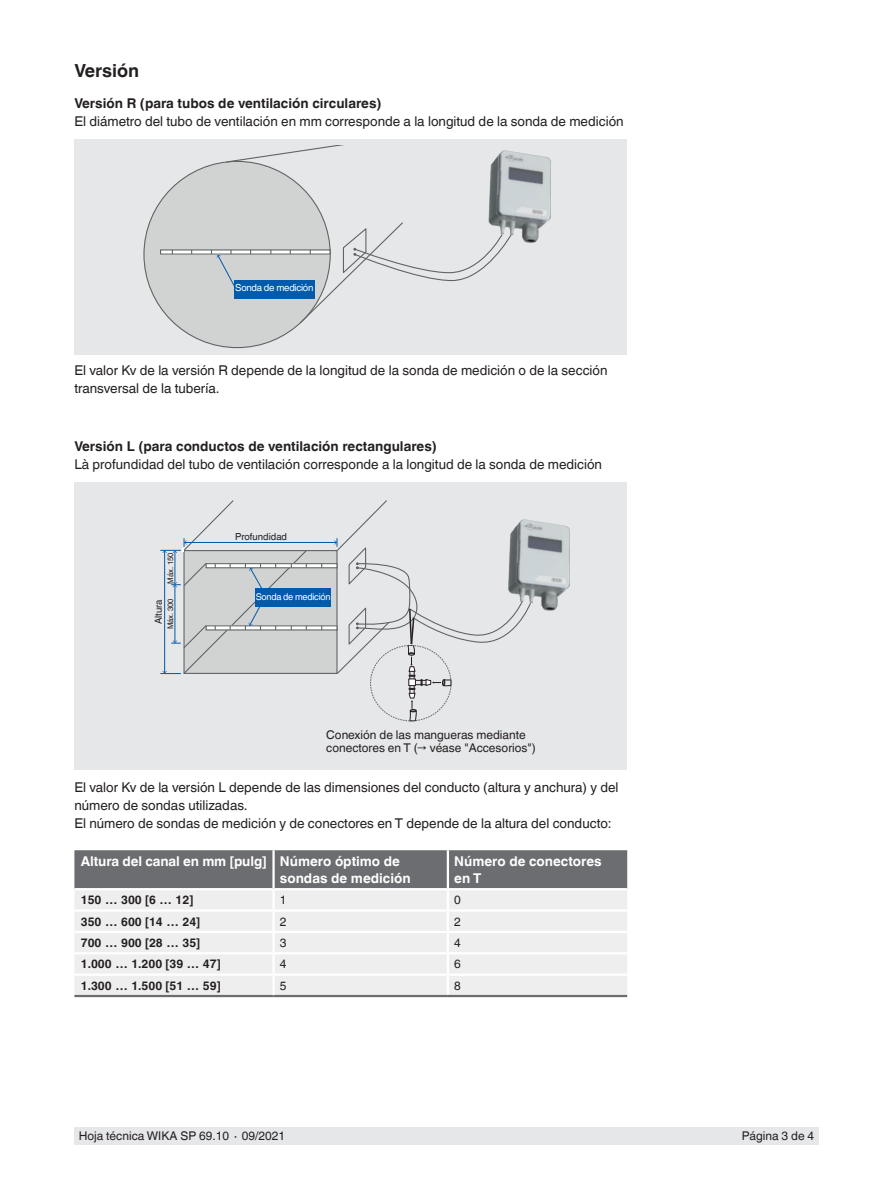
<style>
.page{position:relative;width:893px;height:1188px;background:#fff}
.page>*{position:absolute;margin:0;border:0;box-sizing:border-box;transform-origin:0 0}
.t1{font:700 18px "Helvetica World";color:#231f20}
.t2{font:13.5px/18px "Helvetica World";color:#231f20}
.t3{font:700 13.5px "Helvetica World";color:#231f20}
.t4{font:700 13.5px/16.5px "Helvetica World";color:#fff}
.t5{font:12px/13.5px "Helvetica World";color:#231f20}
.t6{font:700 12px "Helvetica World";color:#231f20}
.t7{font:9.75px "Helvetica World";letter-spacing:-.03em;color:#fff}
.t8{font:9.6px "Helvetica World";color:#231f20}
.t9{font:9.3px "Helvetica World";letter-spacing:-.03em;color:#fff}
.t10{font:7.65px "Helvetica World";color:#231f20}
</style>
<div class="page">
<div style="left:74px;top:1128px;width:745px;height:17px;background:#e6e7e9"></div>
<div style="left:74px;top:139px;width:553px;height:215px;background:#e6e7e9"></div>
<svg style="left:143px;top:146px;width:369px;height:203px"></svg>
<div style="left:74px;top:482px;width:553px;height:288px;background:#e6e7e9"></div>
<div style="left:184px;top:551px;width:153px;height:122px;background:#d1d2d2"></div>
<hr style="left:206px;top:564px;width:131px;height:4px;background:#fff">
<div style="left:206px;top:563px;width:132px;height:5px;border:1px solid #5e6262"></div>
<hr style="left:206px;top:626px;width:131px;height:4px;background:#fff">
<div style="left:206px;top:625px;width:132px;height:5px;border:1px solid #5e6262"></div>
<hr style="left:185px;top:542px;width:151px;height:1px;background:#015aaa">
<div style="left:255px;top:588px;width:75px;height:18px;background:#015aaa"></div>
<svg style="left:160px;top:500px;width:148px;height:175px"></svg>
<svg style="left:334px;top:500px;width:198px;height:221px"></svg>
<div style="left:74px;top:955px;width:553px;height:40px;background:#eeeeef"></div>
<svg style="left:74px;top:850px;width:553px;height:102px;background:#bdbebf"></svg>
<hr style="left:447px;top:954px;width:2px;height:20px;background:#fff">
<hr style="left:274px;top:974px;width:174px;height:2px;background:#fff">
<hr style="left:448px;top:974px;width:179px;height:2px;background:#fff">
<svg style="left:447px;top:976px;width:2px;height:19px"></svg>
<hr style="left:447px;top:850px;width:2px;height:38px;background:#fff">
<hr style="left:74px;top:995px;width:200px;height:2px;background:#6c6d70">
<hr style="left:274px;top:995px;width:174px;height:2px;background:#6c6d70">
<hr style="left:448px;top:995px;width:179px;height:2px;background:#6c6d70">
<hr style="left:272px;top:850px;width:3px;height:38px;background:#fff">
<hr style="left:74px;top:888px;width:200px;height:2px;background:#fff">
<hr style="left:272px;top:890px;width:3px;height:19px;background:#fff">
<hr style="left:74px;top:909px;width:200px;height:3px;background:#fff">
<hr style="left:272px;top:912px;width:3px;height:19px;background:#fff">
<hr style="left:74px;top:931px;width:200px;height:2px;background:#fff">
<hr style="left:272px;top:933px;width:3px;height:19px;background:#fff">
<hr style="left:272px;top:954px;width:3px;height:20px;background:#fff">
<hr style="left:74px;top:974px;width:200px;height:2px;background:#fff">
<hr style="left:272px;top:976px;width:3px;height:19px;background:#fff">
<h1 class="t1" style="left:74px;top:60px;width:66px">Versión</h1>
<p class="t3" style="left:74px;top:96px;width:309px">Versión R (para tubos de ventilación circulares)</p>
<p class="t2" style="left:74px;top:113px;width:551px">El diámetro del tubo de ventilación en mm corresponde a la longitud de la sonda de medición</p>
<p class="t7" style="left:235px;top:282px;width:80px">Sonda de medición</p>
<p class="t2" style="left:74px;top:362px;width:535px">El valor Kv de la versión R depende de la longitud de la sonda de medición o de la sección transversal de la tubería.</p>
<p class="t3" style="left:74px;top:439px;width:364px">Versión L (para conductos de ventilación rectangulares)</p>
<p class="t2" style="left:74px;top:456px;width:529px">Là profundidad del tubo de ventilación corresponde a la longitud de la sonda de medición</p>
<p class="t10" style="left:166px;top:584px;width:33px;rotate:-90deg">Máx. 150</p>
<p class="t8" style="left:153px;top:624px;width:26px;rotate:-90deg">Altura</p>
<p class="t10" style="left:166px;top:629px;width:33px;rotate:-90deg">Máx. 300</p>
<p class="t8" style="left:235px;top:531px;width:53px">Profundidad</p>
<p class="t9" style="left:256px;top:591px;width:76px">Sonda de medición</p>
<p class="t5" style="left:326px;top:728px;width:211px">Conexión de las mangueras mediante conectores en T (→ véase "Accesorios")</p>
<p class="t2" style="left:74px;top:778px;width:546px">El valor Kv de la versión L depende de las dimensiones del conducto (altura y anchura) y del número de sondas utilizadas.<br>El número de sondas de medición y de conectores en T depende de la altura del conducto:</p>
<p class="t4" style="left:280px;top:853px;width:132px;text-indent:-199px">Altura del canal en mm [pulg] Número óptimo de sondas de medición</p>
<p class="t4" style="left:454px;top:853px;width:149px">Número de conectores en T</p>
<p class="t6" style="left:81px;top:893px;width:114px">150 … 300 [6 … 12]</p>
<p class="t5" style="left:280px;top:893px;width:8px">1</p>
<p class="t5" style="left:454px;top:893px;width:8px">0</p>
<p class="t6" style="left:81px;top:914px;width:121px">350 … 600 [14 … 24]</p>
<p class="t5" style="left:280px;top:915px;width:8px">2</p>
<p class="t5" style="left:454px;top:915px;width:8px">2</p>
<p class="t6" style="left:81px;top:936px;width:121px">700 … 900 [28 … 35]</p>
<p class="t5" style="left:280px;top:936px;width:8px">3</p>
<p class="t5" style="left:454px;top:936px;width:8px">4</p>
<p class="t6" style="left:81px;top:957px;width:141px">1.000 … 1.200 [39 … 47]</p>
<p class="t5" style="left:280px;top:957px;width:8px">4</p>
<p class="t5" style="left:454px;top:957px;width:8px">6</p>
<p class="t6" style="left:81px;top:979px;width:141px">1.300 … 1.500 [51 … 59]</p>
<p class="t5" style="left:280px;top:979px;width:8px">5</p>
<p class="t5" style="left:454px;top:979px;width:8px">8</p>
<p class="t5" style="left:79px;top:1130px;width:208px">Hoja técnica WIKA SP 69.10 ∙ 09/2021</p>
<p class="t5" style="left:742px;top:1130px;width:74px">Página 3 de 4</p>
</div>
